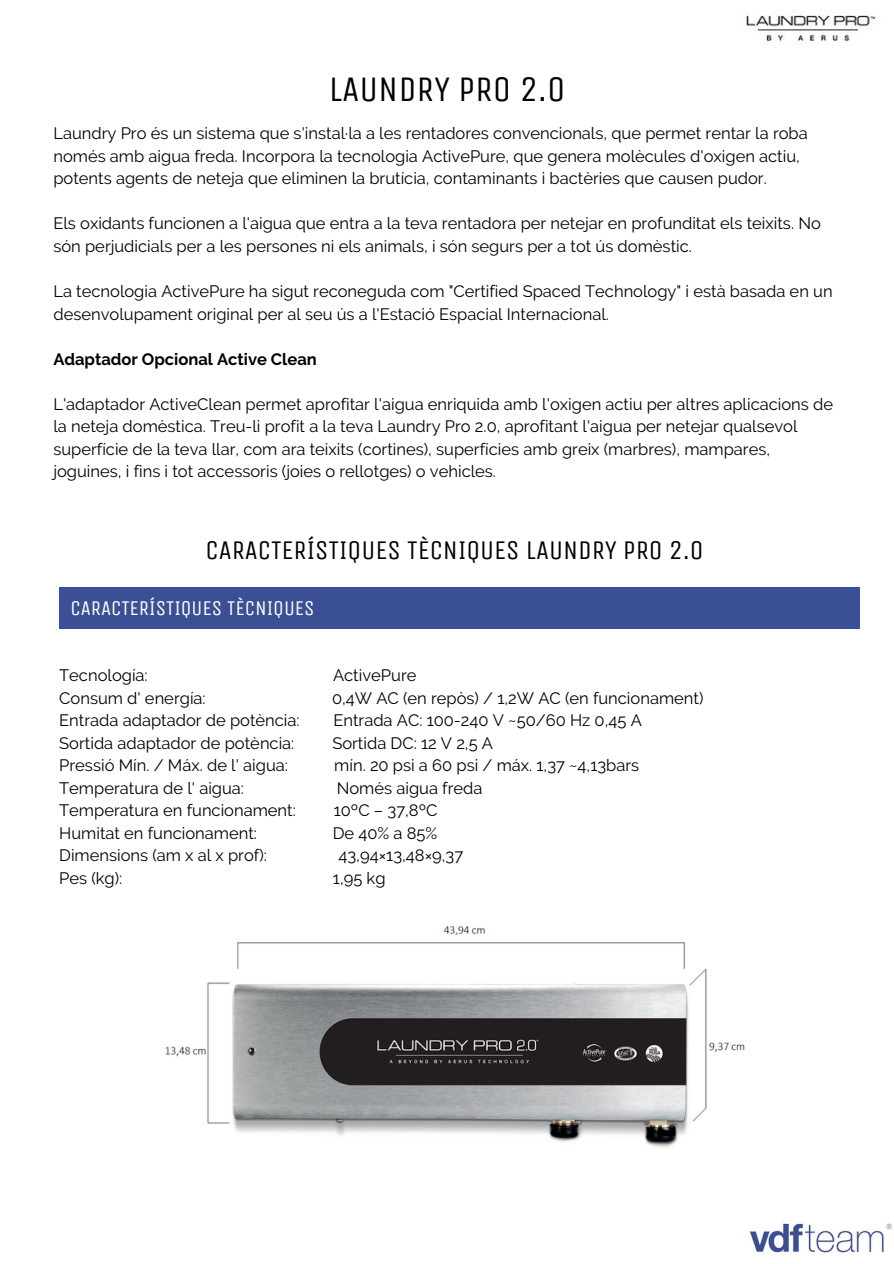
<style>
.page{position:relative;width:894px;height:1264px;background:#fff}
.page>*{position:absolute;margin:0;border:0;box-sizing:border-box;transform-origin:0 0}
.t1{font:36px "Unica One";color:#000}
.t2{font:27px "Unica One";color:#000}
.t3{font:21px "Unica One";color:#fff}
.t4{font:16.5px/22.5px "Raleway";color:#000}
.t5{font:700 16.5px "Raleway";color:#000}
</style>
<div class="page">
<img style="left:750px;top:1223px;width:142px;height:30px">
<img style="left:746px;top:15px;width:130px;height:26px">
<div style="left:59px;top:587px;width:801px;height:42px;background:#3b5094"></div>
<img style="left:165px;top:926px;width:580px;height:222px">
<h1 class="t1" style="left:329px;top:68px;width:238px">LAUNDRY PRO 2.0</h1>
<p class="t4" style="left:53px;top:122px;width:755px">Laundry Pro és un sistema que s'instal·la a les rentadores convencionals, que permet rentar la roba només amb aigua freda. Incorpora la tecnologia ActivePure, que genera molècules d'oxigen actiu, potents agents de neteja que eliminen la brutícia, contaminants i bactèries que causen pudor.</p>
<p class="t4" style="left:53px;top:212px;width:768px">Els oxidants funcionen a l'aigua que entra a la teva rentadora per netejar en profunditat els teixits. No són perjudicials per a les persones ni els animals, i són segurs per a tot ús domèstic.</p>
<p class="t4" style="left:53px;top:280px;width:780px">La tecnologia ActivePure ha sigut reconeguda com "Certified Spaced Technology" i està basada en un desenvolupament original per al seu ús a l'Estació Espacial Internacional.</p>
<p class="t5" style="left:53px;top:349px;width:265px">Adaptador Opcional Active Clean</p>
<p class="t4" style="left:53px;top:392px;width:781px">L'adaptador ActiveClean permet aprofitar l'aigua enriquida amb l'oxigen actiu per altres aplicacions de la neteja domèstica. Treu-li profit a la teva Laundry Pro 2.0, aprofitant l'aigua per netejar qualsevol superfície de la teva llar, com ara teixits (cortines), superfícies amb greix (marbres), mampares, joguines, i fins i tot accessoris (joies o rellotges) o vehicles.</p>
<h2 class="t2" style="left:205px;top:534px;width:499px">CARACTERÍSTIQUES TÈCNIQUES LAUNDRY PRO 2.0</h2>
<p class="t3" style="left:70px;top:596px;width:246px">CARACTERÍSTIQUES TÈCNIQUES</p>
<p class="t4" style="left:59px;top:664px;width:90px">Tecnología:</p>
<p class="t4" style="left:333px;top:664px;width:85px">ActivePure</p>
<p class="t4" style="left:59px;top:686px;width:148px">Consum d' energía:</p>
<p class="t4" style="left:332px;top:686px;width:373px">0,4W AC (en repòs) / 1,2W AC (en funcionament)</p>
<p class="t4" style="left:59px;top:709px;width:242px">Entrada adaptador de potència:</p>
<p class="t4" style="left:333px;top:709px;width:310px">Entrada AC: 100-240 V ~50/60 Hz 0,45 A</p>
<p class="t4" style="left:59px;top:731px;width:237px">Sortida adaptador de potència:</p>
<p class="t4" style="left:332px;top:731px;width:162px">Sortida DC: 12 V 2,5 A</p>
<p class="t4" style="left:59px;top:754px;width:230px">Pressió Mín. / Máx. de l' aigua:</p>
<p class="t4" style="left:334px;top:754px;width:306px">mín. 20 psi a 60 psi / máx. 1,37 ~4,13bars</p>
<p class="t4" style="left:59px;top:776px;width:186px">Temperatura de l' aigua:</p>
<p class="t4" style="left:336px;top:776px;width:147px">Només aigua freda</p>
<p class="t4" style="left:59px;top:799px;width:238px">Temperatura en funcionament:</p>
<p class="t4" style="left:334px;top:799px;width:105px">10ºC – 37,8ºC</p>
<p class="t4" style="left:59px;top:821px;width:199px">Humitat en funcionament:</p>
<p class="t4" style="left:333px;top:821px;width:106px">De 40% a 85%</p>
<p class="t4" style="left:59px;top:844px;width:209px">Dimensions (am x al x prof):</p>
<p class="t4" style="left:338px;top:844px;width:126px">43,94×13,48×9,37</p>
<p class="t4" style="left:59px;top:866px;width:65px">Pes (kg):</p>
<p class="t4" style="left:333px;top:866px;width:54px">1,95 kg</p>
</div>
